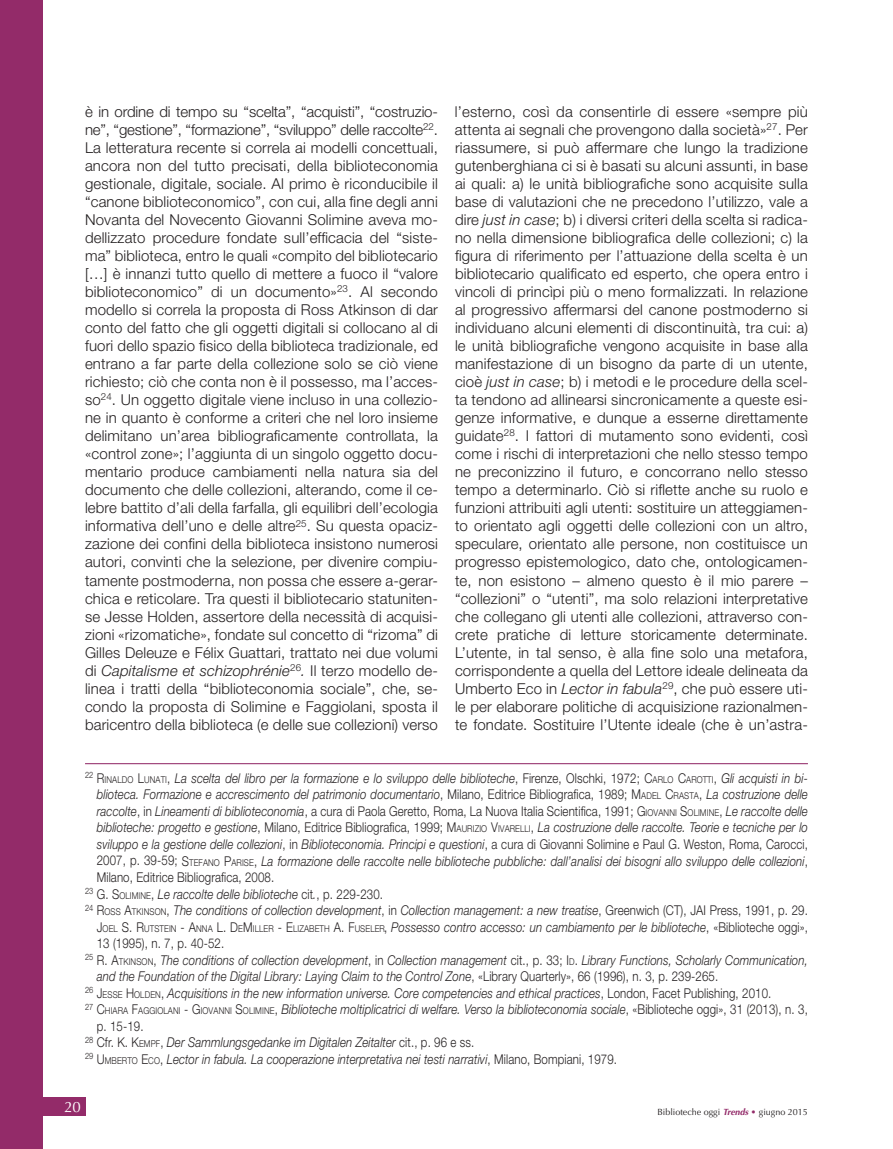
<style>
.page{position:relative;width:893px;height:1149px;background:#fff}
.page>*{position:absolute;margin:0;border:0;box-sizing:border-box;transform-origin:0 0}
.t1{font:300 15px/18px "Helvetica Neue LT Std";letter-spacing:.01em;color:#231f20;text-align:justify}
.t2{font:15px "Optima";color:#fff}
.t3{font:italic 300 13.5px "Helvetica Neue LT Std";letter-spacing:.01em;color:#231f20;scale:.85 1}
.t4{font:300 13.5px "Helvetica Neue LT Std";letter-spacing:.01em;color:#231f20;scale:.85 1}
.t5{font:300 9.45px "Helvetica Neue LT Std";color:#231f20;scale:.85 1}
.t6{font:9px "Optima";color:#231f20}
.s1{font-style:italic}
.s2{font-style:normal}
.s3{font-style:normal;font-size:9.45px}
.s4{font-style:inherit}
.s5{font-size:9.45px}
.s6{font-size:13.5px}
.s7{font-weight:700;font-style:italic;color:#932b69}
.s8{font-weight:700;color:#932b69}
</style>
<div class="page">
<div style="left:0;top:1096px;width:85px;height:18px;background:#932b69"></div>
<div style="left:0;top:0;width:43px;height:1148px;background:#932b69"></div>
<hr style="left:85px;top:763px;width:723px;height:1px;background:#932b69">
<p class="t1" style="left:85px;top:102px;width:354px">è in ordine di tempo su “scelta”, “acquisti”, “costruzio&shy;ne”, “gestione”, “formazione”, “sviluppo” delle raccolte<sup>22</sup>.<br>La letteratura recente si correla ai modelli concettuali, ancora non del tutto precisati, della biblioteconomia gestionale, digitale, sociale. Al primo è riconducibile il “canone biblioteconomico”, con cui, alla fine degli anni Novanta del Novecento Giovanni Solimine aveva mo&shy;dellizzato procedure fondate sull’efficacia del “siste&shy;ma” biblioteca, entro le quali «compito del bibliotecario […] è innanzi tutto quello di mettere a fuoco il “valore biblioteconomico” di un documento»<sup>23</sup>. Al secondo modello si correla la proposta di Ross Atkinson di dar conto del fatto che gli oggetti digitali si collocano al di fuori dello spazio fisico della biblioteca tradizionale, ed entrano a far parte della collezione solo se ciò viene richiesto; ciò che conta non è il possesso, ma l’acces&shy;so<sup>24</sup>. Un oggetto digitale viene incluso in una collezio&shy;ne in quanto è conforme a criteri che nel loro insieme delimitano un’area bibliograficamente controllata, la «control zone»; l’aggiunta di un singolo oggetto docu&shy;mentario produce cambiamenti nella natura sia del documento che delle collezioni, alterando, come il ce&shy;lebre battito d’ali della farfalla, gli equilibri dell’ecologia informativa dell’uno e delle altre<sup>25</sup>. Su questa opaciz&shy;zazione dei confini della biblioteca insistono numerosi autori, convinti che la selezione, per divenire compiu&shy;tamente postmoderna, non possa che essere a-gerar&shy;chica e reticolare. Tra questi il bibliotecario statuniten&shy;se Jesse Holden, assertore della necessità di acquisi&shy;zioni «rizomatiche», fondate sul concetto di “rizoma” di Gilles Deleuze e Félix Guattari, trattato nei due volumi di <span class="s1">Capitalisme et schizophrénie</span><sup>26</sup><span class="s1">.</span> Il terzo modello de&shy;linea i tratti della “biblioteconomia sociale”, che, se&shy;condo la proposta di Solimine e Faggiolani, sposta il baricentro della biblioteca (e delle sue collezioni) verso</p>
<p class="t1" style="left:455px;top:102px;width:354px">l’esterno, così da consentirle di essere «sempre più attenta ai segnali che provengono dalla società»<sup>27</sup>. Per riassumere, si può affermare che lungo la tradizione gutenberghiana ci si è basati su alcuni assunti, in base ai quali: a) le unità bibliografiche sono acquisite sulla base di valutazioni che ne precedono l’utilizzo, vale a dire <span class="s1">just in case</span>; b) i diversi criteri della scelta si radica&shy;no nella dimensione bibliografica delle collezioni; c) la figura di riferimento per l’attuazione della scelta è un bibliotecario qualificato ed esperto, che opera entro i vincoli di princìpi più o meno formalizzati. In relazione al progressivo affermarsi del canone postmoderno si individuano alcuni elementi di discontinuità, tra cui: a) le unità bibliografiche vengono acquisite in base alla manifestazione di un bisogno da parte di un utente, cioè <span class="s1">just in case</span>; b) i metodi e le procedure della scel&shy;ta tendono ad allinearsi sincronicamente a queste esi&shy;genze informative, e dunque a esserne direttamente guidate<sup>28</sup>. I fattori di mutamento sono evidenti, così come i rischi di interpretazioni che nello stesso tempo ne preconizzino il futuro, e concorrano nello stesso tempo a determinarlo. Ciò si riflette anche su ruolo e funzioni attribuiti agli utenti: sostituire un atteggiamen&shy;to orientato agli oggetti delle collezioni con un altro, speculare, orientato alle persone, non costituisce un progresso epistemologico, dato che, ontologicamen&shy;te, non esistono – almeno questo è il mio parere – “collezioni” o “utenti”, ma solo relazioni interpretative che collegano gli utenti alle collezioni, attraverso con&shy;crete pratiche di letture storicamente determinate.<br>L’utente, in tal senso, è alla fine solo una metafora, corrispondente a quella del Lettore ideale delineata da Umberto Eco in <span class="s1">Lector in fabula</span><sup>29</sup>, che può essere uti&shy;le per elaborare politiche di acquisizione razionalmen&shy;te fondate. Sostituire l’Utente ideale (che è un’astra-</p>
<p class="t3" style="left:85px;top:769px;width:852px"><sup>22</sup> <span class="s2">R</span><span class="s3">INALDO</span> <span class="s2">L</span><span class="s3">UNATI</span><span class="s2">,</span> La scelta del libro per la formazione e lo sviluppo delle biblioteche<span class="s2">, Firenze, Olschki, 1972;</span> <span class="s2">C</span><span class="s3">ARLO</span> <span class="s2">C</span><span class="s3">AROTTI</span><span class="s2">,</span> Gli acquisti in bi-</p>
<p class="t3" style="left:97px;top:786px;width:838px">blioteca. Formazione e accrescimento del patrimonio documentario<span class="s2">, Milano, Editrice Bibliografica, 1989;</span> <span class="s2">M</span> <span class="s3">ADEL</span> <span class="s2">C</span><span class="s3">RASTA</span><span class="s2">,</span> La costruzione delle</p>
<p class="t4" style="left:97px;top:802px;width:838px"><span class="s1">raccolte</span>, in <span class="s1">Lineamenti di biblioteconomia</span>, a cura di Paola Geretto, Roma, La Nuova Italia Scientifica, 1991; <span class="s4">G</span><span class="s5">IOVANNI</span> <span class="s4">S</span><span class="s5">OLIMINE</span>, <span class="s1">Le raccolte delle</span></p>
<p class="t3" style="left:97px;top:819px;width:838px">biblioteche: progetto e gestione<span class="s2">, Milano, Editrice Bibliografica, 1999;</span> <span class="s2">M</span> <span class="s3">AURIZIO</span> <span class="s2">V</span><span class="s3">IVARELLI</span><span class="s2">,</span> La costruzione delle raccolte. Teorie e tecniche per lo</p>
<p class="t3" style="left:97px;top:835px;width:838px">sviluppo e la gestione delle collezioni<span class="s2">, in</span> Biblioteconomia. Principi e questioni<span class="s2">, a cura di Giovanni Solimine e Paul G. Weston, Roma, Carocci,</span></p>
<p class="t3" style="left:97px;top:852px;width:838px"><span class="s2">2007, p. 39-59;</span> <span class="s2">S</span><span class="s3">TEFANO</span> <span class="s2">P</span><span class="s3">ARISE</span> <span class="s2">,</span> La formazione delle raccolte nelle biblioteche pubbliche: dall’analisi dei bisogni allo sviluppo delle collezioni<span class="s2">,</span></p>
<p class="t4" style="left:97px;top:868px;width:210px">Milano, Editrice Bibliografica, 2008.</p>
<p class="t3" style="left:85px;top:885px;width:352px"><sup>23</sup> <span class="s2">G. S</span><span class="s3">OLIMINE</span><span class="s2">,</span> Le raccolte delle biblioteche <span class="s2">cit</span>.<span class="s2">, p. 229-230.</span></p>
<p class="t3" style="left:85px;top:901px;width:852px"><sup>24</sup> <span class="s2">R</span><span class="s3">OSS</span> <span class="s2">A</span><span class="s3">TKINSON</span><span class="s2">,</span> The conditions of collection development<span class="s2">, in</span> Collection management: a new treatise<span class="s2">, Greenwich (CT), JAI Press, 1991, p. 29.</span></p>
<p class="t3" style="left:97px;top:918px;width:838px"><span class="s2">J</span><span class="s3">OEL</span> <span class="s2">S. R</span><span class="s3">UTSTEIN</span> <span class="s2">- A</span><span class="s3">NNA</span> <span class="s2">L. D</span> <span class="s3">E</span><span class="s2">M</span> <span class="s3">ILLER</span> <span class="s2">- E</span><span class="s3">LIZABETH</span> <span class="s2">A. F</span><span class="s3">USE LER</span><span class="s2">,</span> Possesso contro accesso: un cambiamento per le biblioteche<span class="s2">, «Biblioteche oggi»,</span></p>
<p class="t4" style="left:97px;top:934px;width:151px">13 (1995), n. 7, p. 40-52.</p>
<p class="t3" style="left:85px;top:951px;width:852px"><sup>25</sup> <span class="s2">R. A</span><span class="s3">TKINSON</span><span class="s2">,</span> The conditions of collection development<span class="s2">, in</span> Collection management <span class="s2">cit., p. 33;</span> <span class="s2">I</span> <span class="s3">D</span><span class="s2">.</span> Library Functions, Scholarly Communication,</p>
<p class="t3" style="left:97px;top:967px;width:733px">and the Foundation of the Digital Library: Laying Claim to the Control Zone<span class="s2">, «Library Quarterly», 66 (1996), n. 3, p. 239-265.</span></p>
<p class="t5" style="left:85px;top:988px;width:28px"><sup>26</sup> <span class="s6">J</span>ESSE</p>
<p class="t3" style="left:126px;top:984px;width:761px"><span class="s2">H</span> <span class="s3">OLDEN</span><span class="s2">,</span> Acquisitions in the new information universe. Core competencies and ethical practices<span class="s2">, London, Facet Publishing, 2010.</span></p>
<p class="t3" style="left:85px;top:1000px;width:852px"><sup>27</sup> <span class="s2">C</span><span class="s3">HIARA</span> <span class="s2">F</span><span class="s3">AGG IOLANI</span> <span class="s2">- G</span><span class="s3">IOVANNI</span> <span class="s2">S</span><span class="s3">OLIMINE</span><span class="s2">,</span> Biblioteche moltiplicatrici di welfare. Verso la biblioteconomia sociale<span class="s2">, «Biblioteche oggi», 31 (2013), n. 3,</span></p>
<p class="t4" style="left:97px;top:1017px;width:57px">p. 15-19.</p>
<p class="t3" style="left:85px;top:1033px;width:460px"><sup>28</sup> <span class="s2">Cfr.</span> <span class="s2">K. K</span><span class="s3">EMPF</span><span class="s2">,</span> Der Sammlungsgedanke im Digitalen Zeitalter <span class="s2">cit., p. 96 e ss.</span></p>
<p class="t3" style="left:85px;top:1050px;width:627px"><sup>29</sup> <span class="s2">U</span> <span class="s3">MBERTO</span> <span class="s2">E</span><span class="s3">CO</span><span class="s2">,</span> Lector in fabula. La cooperazione interpretativa nei testi narrativi<span class="s2">, Milano, Bompiani, 1979.</span></p>
<p class="t2" style="left:65px;top:1097px;width:18px">20</p>
<p class="t6" style="left:657px;top:1106px;width:152px">Biblioteche oggi <span class="s7">Trends</span> <span class="s8">•</span> giugno 2015</p>
</div>
